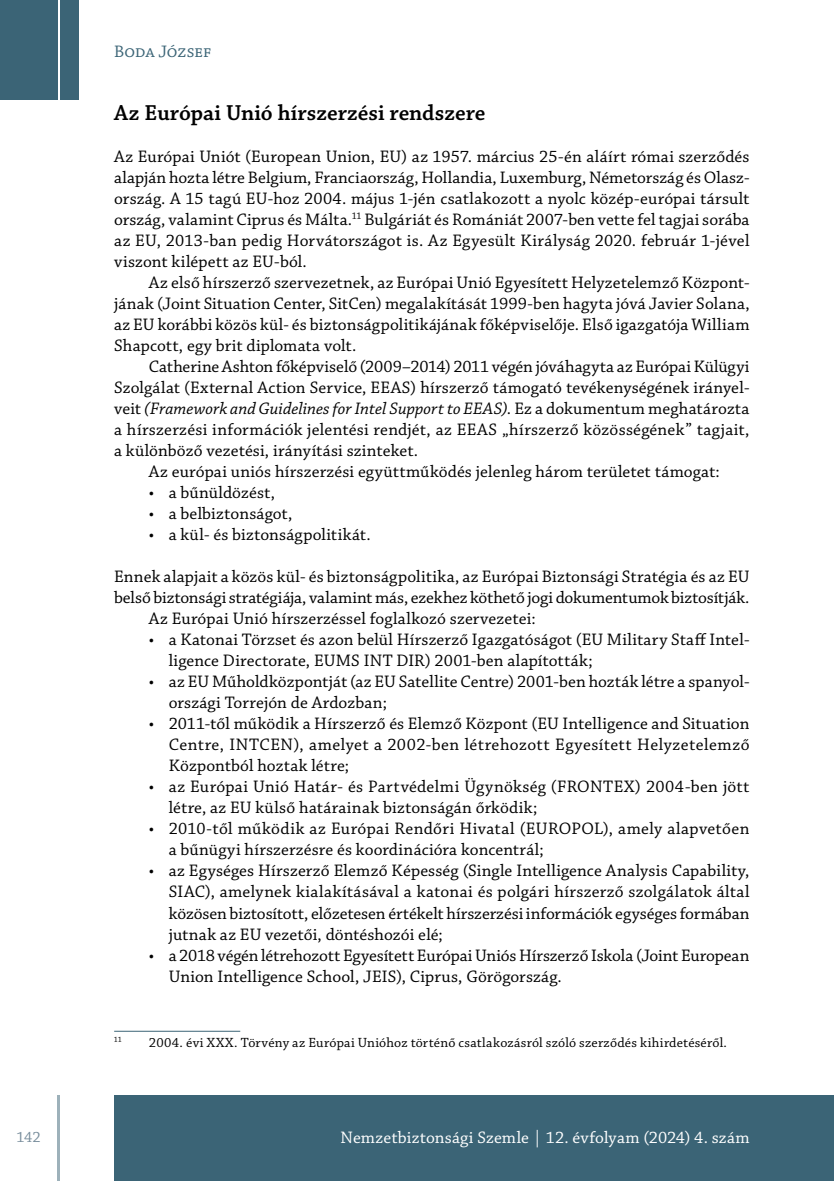
<style>
.page{position:relative;width:834px;height:1181px;background:#fff}
.page>*{position:absolute;margin:0;border:0;box-sizing:border-box;transform-origin:0 0}
.t1{font:600 22.75px "Chaparral Pro";color:#000}
.t2{font:17.5px/21px "Chaparral Pro";letter-spacing:.005em;color:#000}
.t3{font:17.5px "Chaparral Pro";letter-spacing:-.015em;color:#000}
.t4{font:italic 17.5px "Chaparral Pro";color:#000}
.t5{font:17.5px "Chaparral Pro";color:#fff}
.t6{font:17.5px "Chaparral Pro";color:#3b6476}
.t7{font:15.75px "Chaparral Pro";color:#778c9b}
.t8{font:14px "Chaparral Pro";letter-spacing:.015em;color:#000}
.s1{font-style:normal}
</style>
<div class="page">
<hr style="left:57px;top:1095px;width:3px;height:86px;background:#3b6476">
<div style="left:114px;top:1095px;width:719px;height:86px;background:#3b6476"></div>
<div style="left:0;top:0;width:57px;height:99px;background:#3b6476"></div>
<div style="left:60px;top:0;width:18px;height:99px;background:#3b6476"></div>
<hr style="left:114px;top:1031px;width:126px;height:1px;background:#3b6476">
<p class="t6" style="left:114px;top:42px;width:99px">Boda József</p>
<h1 class="t1" style="left:114px;top:100px;width:372px">Az Európai Unió hírszerzési rendszere</h1>
<p class="t2" style="left:114px;top:147px;width:636px;text-align:justify">Az Európai Uniót (European Union, EU) az 1957. március 25-én aláírt római szerződés alapján hozta létre Belgium, Franciaország, Hollandia, Luxemburg, Németország és Olasz&shy;ország. A 15 tagú EU-hoz 2004. május 1-jén csatlakozott a nyolc közép-európai társult ország, valamint Ciprus és Málta.<sup>11</sup> Bulgáriát és Romániát 2007-ben vette fel tagjai sorába az EU, 2013-ban pedig Horvátországot is. Az Egyesült Királyság 2020. február 1-jével viszont kilépett az EU-ból.</p>
<p class="t2" style="left:114px;top:273px;width:637px;text-align:justify;text-indent:35px">Az első hírszerző szervezetnek, az Európai Unió Egyesített Helyzetelemző Központ&shy;jának (Joint Situation Center, SitCen) megalakítását 1999-ben hagyta jóvá Javier Solana, az EU korábbi közös kül- és biztonságpolitikájának főképviselője. Első igazgatója William Shapcott, egy brit diplomata volt.</p>
<p class="t2" style="left:149px;top:357px;width:602px">Catherine Ashton főképviselő (2009–2014) 2011 végén jóváhagyta az Európai Külügyi</p>
<p class="t2" style="left:114px;top:378px;width:636px">Szolgálat (External Action Service, EEAS) hírszerző támogató tevékenységének irányel-</p>
<p class="t4" style="left:114px;top:399px;width:636px"><span class="s1">veit</span> (Framework and Guidelines for Intel Support to EEAS)<span class="s1">. Ez a dokumentum meghatározta</span></p>
<p class="t2" style="left:114px;top:420px;width:636px">a hírszerzési információk jelentési rendjét, az EEAS „hírszerző közösségének” tagjait,</p>
<p class="t2" style="left:114px;top:441px;width:305px">a különböző vezetési, irányítási szinteket.</p>
<p class="t2" style="left:149px;top:462px;width:572px">Az európai uniós hírszerzési együttműködés jelenleg három területet támogat:</p>
<p class="t2" style="left:149px;top:483px;width:128px">• a bűnüldözést,</p>
<p class="t2" style="left:149px;top:504px;width:145px">• a belbiztonságot,</p>
<p class="t2" style="left:149px;top:525px;width:223px">• a kül- és biztonságpolitikát.</p>
<p class="t2" style="left:114px;top:567px;width:636px">Ennek alapjait a közös kül- és biztonságpolitika, az Európai Biztonsági Stratégia és az EU</p>
<p class="t3" style="left:114px;top:588px;width:637px">belső biztonsági stratégiája, valamint más, ezekhez köthető jogi dokumentumok biztosítják.</p>
<p class="t2" style="left:149px;top:609px;width:388px">Az Európai Unió hírszerzéssel foglalkozó szervezetei:</p>
<p class="t2" style="left:169px;top:630px;width:582px;text-indent:-20px">• a Katonai Törzset és azon belül Hírszerző Igazgatóságot (EU Military Staff Intel&shy;ligence Directorate, EUMS INT DIR) 2001-ben alapították;</p>
<p class="t2" style="left:169px;top:672px;width:582px;text-indent:-20px">• az EU Műholdközpontját (az EU Satellite Centre) 2001-ben hozták létre a spanyol&shy;országi Torrejón de Ardozban;</p>
<p class="t2" style="left:169px;top:714px;width:582px;text-align:justify;text-indent:-20px">• 2011-től működik a Hírszerző és Elemző Központ (EU Intelligence and Situation Centre, INTCEN), amelyet a 2002-ben létrehozott Egyesített Helyzetelemző Központból hoztak létre;</p>
<p class="t2" style="left:169px;top:777px;width:582px;text-indent:-20px">• az Európai Unió Határ- és Partvédelmi Ügynökség (FRONTEX) 2004-ben jött létre, az EU külső határainak biztonságán őrködik;</p>
<p class="t2" style="left:169px;top:819px;width:582px;text-indent:-20px">• 2010-től működik az Európai Rendőri Hivatal (EUROPOL), amely alapvetően a bűnügyi hírszerzésre és koordinációra koncentrál;</p>
<p class="t2" style="left:169px;top:861px;width:582px;text-align:justify;text-indent:-20px">• az Egységes Hírszerző Elemző Képesség (Single Intelligence Analysis Capability, SIAC), amelynek kialakításával a katonai és polgári hírszerző szolgálatok által közösen biztosított, előzetesen értékelt hírszerzési információk egységes formában jutnak az EU vezetői, döntéshozói elé;</p>
<p class="t2" style="left:169px;top:945px;width:582px;text-indent:-20px">• a 2018 végén létrehozott Egyesített Európai Uniós Hírszerző Iskola (Joint European<br>Union Intelligence School, JEIS), Ciprus, Görögország.</p>
<p class="t8" style="left:114px;top:1035px;width:614px"><sup>11</sup> -2004. évi XXX. Törvény az Európai Unióhoz történő csatlakozásról szóló szerződés kihirdetéséről.</p>
<p class="t7" style="left:16px;top:1128px;width:26px">142</p>
<p class="t5" style="left:340px;top:1127px;width:410px">Nemzetbiztonsági Szemle | 12. évfolyam (2024) 4. szám</p>
</div>
